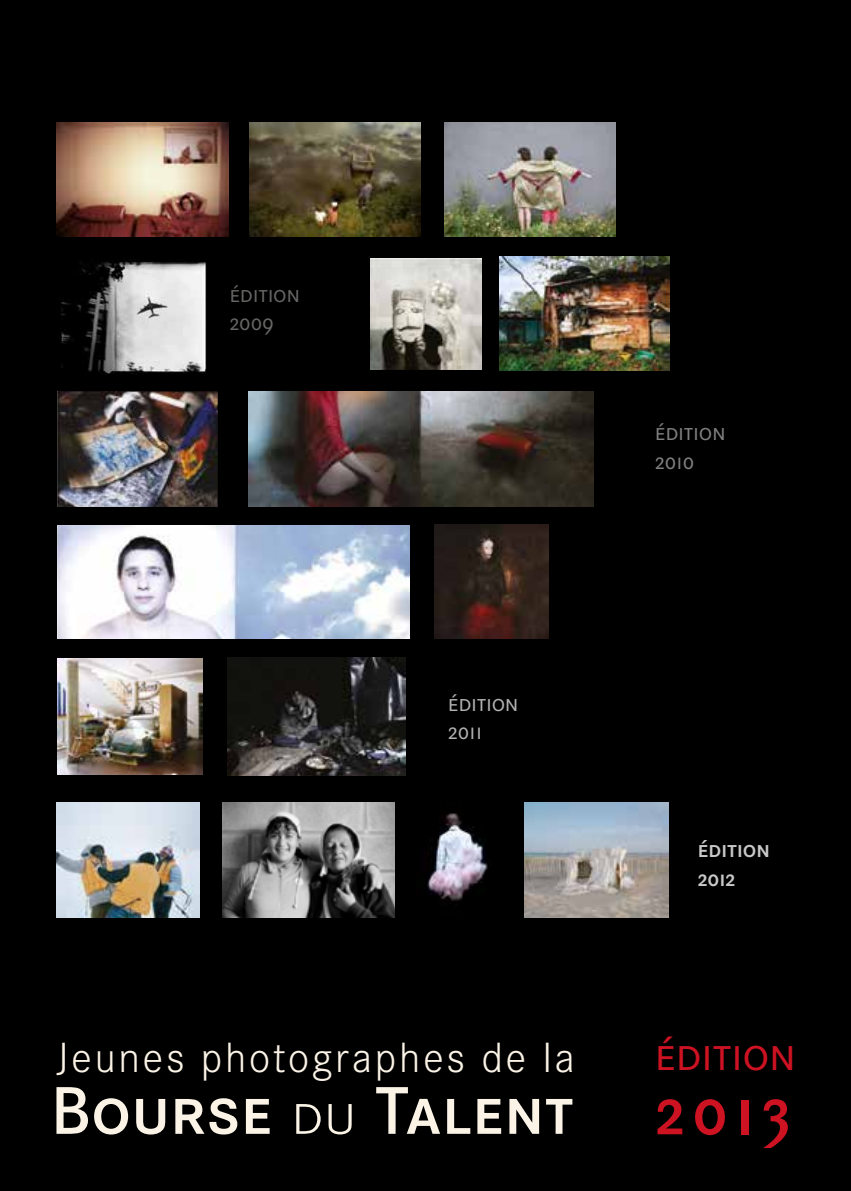
<style>
.page{position:relative;width:851px;height:1191px;background:#fff}
.page>*{position:absolute;margin:0;border:0;box-sizing:border-box;transform-origin:0 0}
.t1{font:600 72px "Corporate SSC";color:#cd1222}
.t2{font:600 70px "Corporate SSC";letter-spacing:.01em;color:#faf3e6}
.t3{font:48px "Corporate SSC";color:#cd1222}
.t4{font:300 43.8px "Corporate S";letter-spacing:.06em;color:#faf3e6}
.t5{font:24px/28.8px "Corporate SSC";color:#818080}
.t6{font:24px/28.8px "Corporate SSC";color:#b3b2b2}
.t7{font:24px/28.8px "Corporate SSC";color:#666665}
.t8{font:600 24px/28.8px "Corporate SSC";color:#c8c8c8}
.s1{font-weight:300;font-size:60px}
</style>
<div class="page">
<div style="left:0;top:0;width:850px;height:1191px;background:#000"></div>
<img style="left:57px;top:122px;width:171px;height:114px">
<img style="left:249px;top:122px;width:171px;height:114px">
<img style="left:444px;top:122px;width:171px;height:114px">
<img style="left:61px;top:261px;width:145px;height:113px">
<img style="left:370px;top:259px;width:111px;height:111px">
<img style="left:499px;top:257px;width:170px;height:113px">
<img style="left:249px;top:392px;width:344px;height:114px">
<img style="left:58px;top:392px;width:159px;height:114px">
<img style="left:57px;top:658px;width:146px;height:116px">
<img style="left:228px;top:657px;width:177px;height:118px">
<img style="left:57px;top:525px;width:352px;height:113px">
<img style="left:434px;top:524px;width:114px;height:114px">
<img style="left:223px;top:803px;width:171px;height:114px">
<img style="left:57px;top:803px;width:143px;height:114px">
<img style="left:427px;top:813px;width:61px;height:88px">
<img style="left:525px;top:803px;width:143px;height:114px">
<p class="t7" style="left:230px;top:279px;width:72px">édition<br>2009</p>
<p class="t6" style="left:448px;top:688px;width:72px">édition<br>2011</p>
<p class="t5" style="left:655px;top:417px;width:72px">édition<br>2010</p>
<p class="t8" style="left:697px;top:835px;width:74px">édition<br>2012</p>
<p class="t4" style="left:57px;top:1033px;width:519px">Jeunes photographes de la</p>
<p class="t3" style="left:655px;top:1027px;width:142px">édition</p>
<h1 class="t1" style="left:655px;top:1069px;width:136px">2013</h1>
<h2 class="t2" style="left:51px;top:1070px;width:524px">Bourse <span class="s1">du</span> Talent</h2>
</div>
